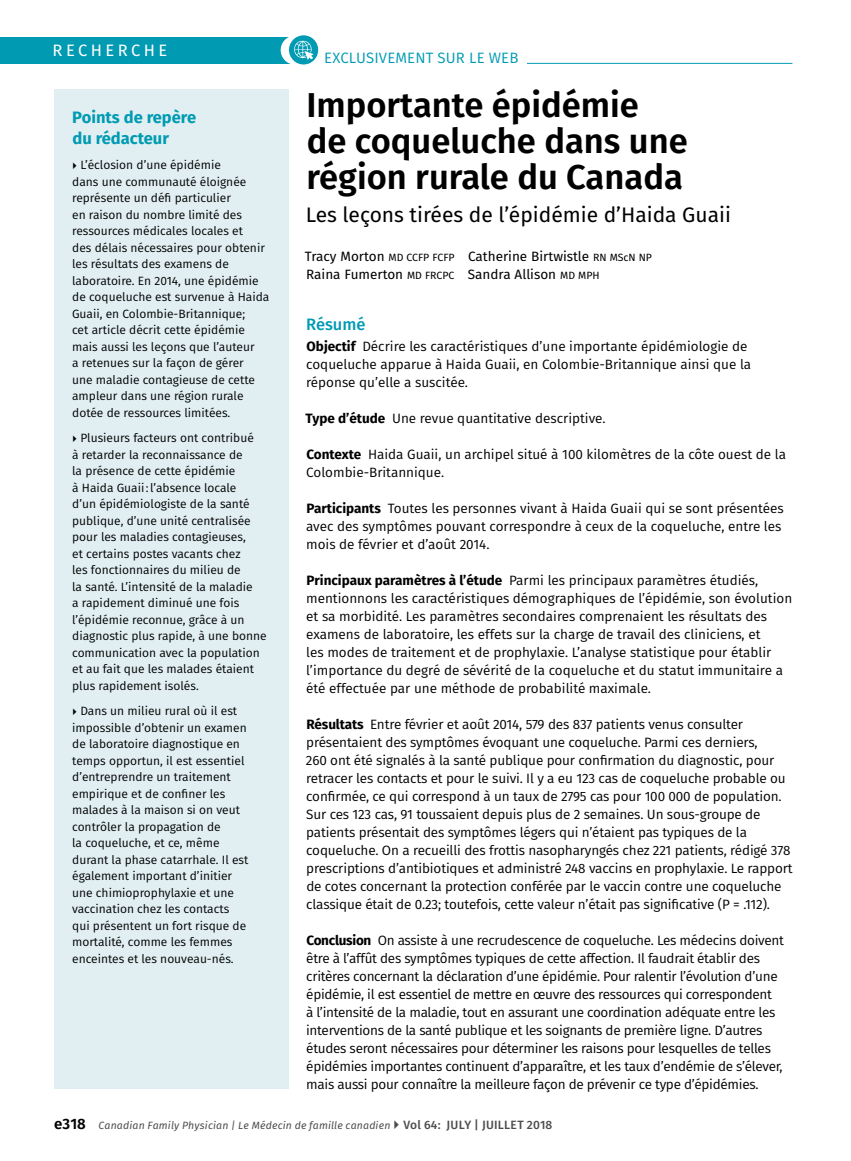
<style>
.page{position:relative;width:851px;height:1161px;background:#fff}
.page>*{position:absolute;margin:0;border:0;box-sizing:border-box;transform-origin:0 0}
.t1{font:600 34.5px/36px "Fira Sans";color:#000}
.t2{font:21px "Fira Sans";color:#000}
.t3{font:700 16.5px/21px "Fira Sans";color:#009bb3}
.t4{font:16.5px "Fira Sans";letter-spacing:.21em;color:#fff}
.t5{font:500 16.5px "Fira Sans";color:#009bb3}
.t6{font:15px "Fira Sans";letter-spacing:.01em;color:#009bb3}
.t7{font:13.5px/18px "Fira Sans";letter-spacing:-.01em;color:#000}
.t8{font:13.5px/18px "Fira Sans";color:#000}
.t9{font:12px/16.5px "Fira Sans";color:#000}
.t10{font:italic 10.5px "Fira Sans";letter-spacing:.015em;color:#4d4d4f}
.s1{font-size:10.5px}
.s2{font-weight:700}
.s3{font-weight:600;font-style:normal;font-size:15px;color:#000}
.s4{font-weight:500;font-style:normal;font-size:12px}
</style>
<div class="page">
<hr style="left:355px;top:63px;width:437px;height:1px;background:#009bb3">
<div style="left:0;top:37px;width:290px;height:27px;background:#009bb3"></div>
<div style="left:324px;top:49px;width:202px;height:22px;background:#fff"></div>
<div style="left:281px;top:36px;width:29px;height:29px;background:#fff;border-radius:50%"></div>
<svg style="left:289px;top:35px;width:29px;height:29px"></svg>
<div style="left:289px;top:37px;width:28px;height:25px;background:#009bb3;border-radius:50%"></div>
<svg style="left:294px;top:41px;width:20px;height:19px"></svg>
<div style="left:54px;top:89px;width:234px;height:1000px;background:#e1eff2"></div>
<p class="t4" style="left:53px;top:38px;width:116px">RECHERCHE</p>
<p class="t3" style="left:72px;top:105px;width:125px">Points de repère du rédacteur</p>
<p class="t9" style="left:72px;top:156px;width:199px;text-indent:8px">L’éclosion d’une épidémie<br>dans une communauté éloignée représente un défi particulier<br>en raison du nombre limité des ressources médicales locales et<br>des délais nécessaires pour obtenir les résultats des examens de laboratoire. En 2014, une épidémie de coqueluche est survenue à Haida<br>Guaii, en Colombie-Britannique;<br>cet article décrit cette épidémie mais aussi les leçons que l’auteur<br>a retenues sur la façon de gérer<br>une maladie contagieuse de cette ampleur dans une région rurale dotée de ressources limitées.</p>
<p class="t9" style="left:72px;top:429px;width:196px;text-indent:8px">Plusieurs facteurs ont contribué<br>à retarder la reconnaissance de<br>la présence de cette épidémie<br>à Haida Guaii:l’absence locale<br>d’un épidémiologiste de la santé publique, d’une unité centralisée pour les maladies contagieuses,<br>et certains postes vacants chez<br>les fonctionnaires du milieu de<br>la santé. L’intensité de la maladie<br>a rapidement diminué une fois l’épidémie reconnue, grâce à un diagnostic plus rapide, à une bonne communication avec la population et au fait que les malades étaient plus rapidement isolés.</p>
<p class="t9" style="left:72px;top:702px;width:178px;text-indent:8px">Dans un milieu rural où il est impossible d’obtenir un examen de laboratoire diagnostique en temps opportun, il est essentiel d’entreprendre un traitement empirique et de confiner les malades à la maison si on veut contrôler la propagation de<br>la coqueluche, et ce, même durant la phase catarrhale. Il est également important d’initier une chimioprophylaxie et une vaccination chez les contacts qui présentent un fort risque de mortalité, comme les femmes enceintes et les nouveau-nés.</p>
<p class="t6" style="left:324px;top:47px;width:196px">EXCLUSIVEMENT SUR LE WEB</p>
<h1 class="t1" style="left:306px;top:85px;width:383px">Importante épidémie<br>de coqueluche dans une région rurale du Canada</h1>
<h2 class="t2" style="left:306px;top:199px;width:427px">Les leçons tirées de l’épidémie d’Haida Guaii</h2>
<p class="t8" style="left:305px;top:247px;width:348px">Tracy Morton <span class="s1">MD CCFP FCFP</span> Catherine Birtwistle <span class="s1">RN MScN NP<br></span>Raina Fumerton <span class="s1">MD FRCPC</span> Sandra Allison <span class="s1">MD MPH</span></p>
<p class="t5" style="left:306px;top:311px;width:61px">Résumé</p>
<p class="t7" style="left:306px;top:337px;width:446px"><span class="s2">Objectif</span> Décrire les caractéristiques d’une importante épidémiologie de coqueluche apparue à Haida Guaii, en Colombie-Britannique ainsi que la réponse qu’elle a suscitée.</p>
<p class="t7" style="left:305px;top:409px;width:301px"><span class="s2">Type d’étude</span> Une revue quantitative descriptive.</p>
<p class="t7" style="left:306px;top:445px;width:481px"><span class="s2">Contexte</span> Haida Guaii, un archipel situé à 100 kilomètres de la côte ouest de la<br>Colombie-Britannique.</p>
<p class="t7" style="left:306px;top:499px;width:479px"><span class="s2">Participants</span> Toutes les personnes vivant à Haida Guaii qui se sont présentées avec des symptômes pouvant correspondre à ceux de la coqueluche, entre les mois de février et d’août 2014.</p>
<p class="t7" style="left:306px;top:571px;width:487px"><span class="s2">Principaux paramètres à l’étude</span> Parmi les principaux paramètres étudiés, mentionnons les caractéristiques démographiques de l’épidémie, son évolution et sa morbidité. Les paramètres secondaires comprenaient les résultats des examens de laboratoire, les effets sur la charge de travail des cliniciens, et<br>les modes de traitement et de prophylaxie. L’analyse statistique pour établir l’importance du degré de sévérité de la coqueluche et du statut immunitaire a été effectuée par une méthode de probabilité maximale.</p>
<p class="t7" style="left:306px;top:715px;width:488px"><span class="s2">Résultats</span> Entre février et août 2014, 579 des 837 patients venus consulter présentaient des symptômes évoquant une coqueluche. Parmi ces derniers,<br>260 ont été signalés à la santé publique pour confirmation du diagnostic, pour retracer les contacts et pour le suivi. Il y a eu 123 cas de coqueluche probable ou confirmée, ce qui correspond à un taux de 2795 cas pour 100 000 de population.<br>Sur ces 123 cas, 91 toussaient depuis plus de 2 semaines. Un sous-groupe de patients présentait des symptômes légers qui n’étaient pas typiques de la coqueluche. On a recueilli des frottis nasopharyngés chez 221 patients, rédigé 378 prescriptions d’antibiotiques et administré 248 vaccins en prophylaxie. Le rapport de cotes concernant la protection conférée par le vaccin contre une coqueluche classique était de 0.23; toutefois, cette valeur n’était pas significative (P = .112).</p>
<p class="t7" style="left:306px;top:931px;width:479px"><span class="s2">Conclusion</span> On assiste à une recrudescence de coqueluche. Les médecins doivent être à l’affût des symptômes typiques de cette affection. Il faudrait établir des critères concernant la déclaration d’une épidémie. Pour ralentir l’évolution d’une épidémie, il est essentiel de mettre en œuvre des ressources qui correspondent<br>à l’intensité de la maladie, tout en assurant une coordination adéquate entre les interventions de la santé publique et les soignants de première ligne. D’autres études seront nécessaires pour déterminer les raisons pour lesquelles de telles épidémies importantes continuent d’apparaître, et les taux d’endémie de s’élever, mais aussi pour connaître la meilleure façon de prévenir ce type d’épidémies.</p>
<p class="t10" style="left:54px;top:1117px;width:500px"><span class="s3">e318</span> Canadian Family Physician | Le Médecin de famille canadien <span class="s4">Vol 64: JULY | JUILLET 2018</span></p>
</div>
